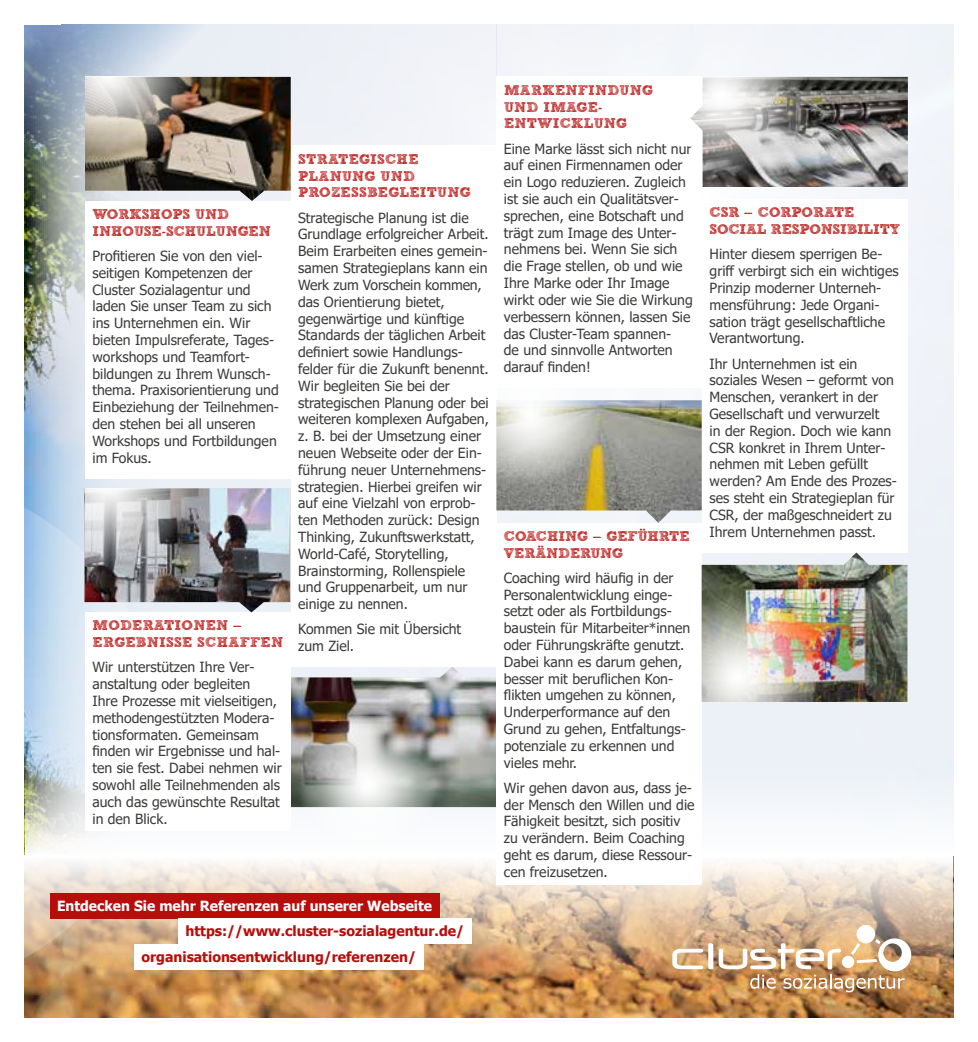
<style>
.page{position:relative;width:978px;height:1042px;background:#fff}
.page>*{position:absolute;margin:0;border:0;box-sizing:border-box;transform-origin:0 0}
.t1{font:14px/16.8px "Tahoma";color:#3c3c3b}
.t2{font:700 14px/16.8px "Sketch Block";letter-spacing:.02em;color:#b70e0c}
.t3{font:700 14px "Tahoma";color:#b70e0c}
.t4{font:700 14px/16.8px "Sketch Block";color:#b70e0c}
.t5{font:700 14px "Tahoma";color:#fff}
.t6{font:700 14px/16.8px "Sketch Block";letter-spacing:-.01em;color:#b70e0c}
</style>
<div class="page">
<img style="left:25px;top:25px;width:927px;height:992px">
<img style="left:25px;top:25px;width:266px;height:207px">
<svg style="left:160px;top:856px;width:336px;height:124px"></svg>
<div style="left:25px;top:769px;width:471px;height:87px;background:#fff"></div>
<svg style="left:24px;top:471px;width:136px;height:520px;background:#cfcfcd"></svg>
<div style="left:85px;top:201px;width:206px;height:277px;background:#fff"></div>
<div style="left:291px;top:146px;width:205px;height:521px;background:#fff"></div>
<img style="left:291px;top:667px;width:205px;height:140px">
<div style="left:85px;top:612px;width:206px;height:219px;background:#fff"></div>
<img style="left:85px;top:77px;width:206px;height:124px">
<img style="left:84px;top:488px;width:206px;height:124px">
<div style="left:134px;top:944px;width:289px;height:25px;background:#fff"></div>
<div style="left:50px;top:893px;width:389px;height:25px;background:#b70e0c"></div>
<div style="left:178px;top:918px;width:293px;height:26px;background:#fff"></div>
<svg style="left:298px;top:715px;width:139px;height:139px"></svg>
<div style="left:290px;top:708px;width:155px;height:154px;border:32px solid #fff;border-radius:50%"></div>
<img style="left:496px;top:856px;width:456px;height:124px">
<div style="left:496px;top:769px;width:456px;height:87px;background:#f5f7fa"></div>
<div style="left:496px;top:523px;width:206px;height:361px;background:#fff"></div>
<div style="left:496px;top:77px;width:206px;height:311px;background:#fff"></div>
<div style="left:702px;top:199px;width:205px;height:353px;background:#fff"></div>
<svg style="left:690px;top:77px;width:217px;height:110px;background:#9a9896"></svg>
<img style="left:701px;top:552px;width:206px;height:150px">
<svg style="left:496px;top:388px;width:205px;height:135px"></svg>
<img style="left:672px;top:924px;width:240px;height:68px">
<p class="t4" style="left:92px;top:206px;width:180px">WORKSHOPS UND<br>INHOUSE-SCHULUNGEN</p>
<p class="t1" style="left:92px;top:248px;width:188px">Profitieren Sie von den viel&shy;seitigen Kompetenzen der<br>Cluster Sozialagentur und laden Sie unser Team zu sich ins Unternehmen ein. Wir bieten Impulsreferate, Tages&shy;workshops und Teamfort&shy;bildungen zu Ihrem Wunsch&shy;thema. Praxisorientierung und<br>Einbeziehung der Teilnehmen&shy;den stehen bei all unseren<br>Workshops und Fortbildungen im Fokus.</p>
<p class="t2" style="left:93px;top:617px;width:192px">MODERATIONEN –<br>ERGEBNISSE SCHAFFEN</p>
<p class="t1" style="left:92px;top:659px;width:191px">Wir unterstützen Ihre Ver&shy;anstaltung oder begleiten<br>Ihre Prozesse mit vielseitigen, methodengestützten Modera&shy;tionsformaten. Gemeinsam finden wir Ergebnisse und hal&shy;ten sie fest. Dabei nehmen wir sowohl alle Teilnehmenden als auch das gewünschte Resultat in den Blick.</p>
<p class="t2" style="left:298px;top:151px;width:174px">STRATEGISCHE<br>PLANUNG UND<br>PROZESSBEGLEITUNG</p>
<p class="t1" style="left:298px;top:210px;width:192px">Strategische Planung ist die<br>Grundlage erfolgreicher Arbeit.<br>Beim Erarbeiten eines gemein&shy;samen Strategieplans kann ein<br>Werk zum Vorschein kommen, das Orientierung bietet, gegenwärtige und künftige<br>Standards der täglichen Arbeit definiert sowie Handlungs&shy;felder für die Zukunft benennt.<br>Wir begleiten Sie bei der strategischen Planung oder bei weiteren komplexen Aufgaben, z. B. bei der Umsetzung einer neuen Webseite oder der Ein&shy;führung neuer Unternehmens&shy;strategien. Hierbei greifen wir auf eine Vielzahl von erprob&shy;ten Methoden zurück: Design<br>Thinking, Zukunftswerkstatt,<br>World-Café, Storytelling,<br>Brainstorming, Rollenspiele und Gruppenarbeit, um nur einige zu nennen.</p>
<p class="t1" style="left:298px;top:622px;width:165px">Kommen Sie mit Übersicht zum Ziel.</p>
<p class="t5" style="left:57px;top:896px;width:376px">Entdecken Sie mehr Referenzen auf unserer Webseite</p>
<p class="t3" style="left:185px;top:921px;width:280px">https://www.cluster-sozialagentur.de/</p>
<p class="t3" style="left:141px;top:947px;width:276px">organisationsentwicklung/referenzen/</p>
<p class="t2" style="left:504px;top:82px;width:150px">MARKENFINDUNG<br>UND IMAGE-<br>ENTWICKLUNG</p>
<p class="t1" style="left:504px;top:141px;width:190px">Eine Marke lässt sich nicht nur auf einen Firmennamen oder ein Logo reduzieren. Zugleich ist sie auch ein Qualitätsver&shy;sprechen, eine Botschaft und trägt zum Image des Unter&shy;nehmens bei. Wenn Sie sich die Frage stellen, ob und wie<br>Ihre Marke oder Ihr Image wirkt oder wie Sie die Wirkung verbessern können, lassen Sie das Cluster-Team spannen-<br>de und sinnvolle Antworten darauf finden!</p>
<p class="t4" style="left:504px;top:527px;width:187px">COACHING – GEFÜHRTE<br>VERÄNDERUNG</p>
<p class="t1" style="left:504px;top:570px;width:188px">Coaching wird häufig in der<br>Personalentwicklung einge&shy;setzt oder als Fortbildungs&shy;baustein für Mitarbeiter*innen oder Führungskräfte genutzt.<br>Dabei kann es darum gehen, besser mit beruflichen Kon&shy;flikten umgehen zu können,<br>Underperformance auf den<br>Grund zu gehen, Entfaltungs&shy;potenziale zu erkennen und vieles mehr.</p>
<p class="t1" style="left:504px;top:780px;width:192px">Wir gehen davon aus, dass je&shy;der Mensch den Willen und die<br>Fähigkeit besitzt, sich positiv zu verändern. Beim Coaching geht es darum, diese Ressour&shy;cen freizusetzen.</p>
<p class="t6" style="left:709px;top:204px;width:192px">CSR – CORPORATE<br>SOCIAL RESPONSIBILITY</p>
<p class="t1" style="left:709px;top:247px;width:190px">Hinter diesem sperrigen Be&shy;griff verbirgt sich ein wichtiges<br>Prinzip moderner Unterneh&shy;mensführung: Jede Organi&shy;sation trägt gesellschaftliche<br>Verantwortung.</p>
<p class="t1" style="left:709px;top:356px;width:189px">Ihr Unternehmen ist ein soziales Wesen – geformt von<br>Menschen, verankert in der<br>Gesellschaft und verwurzelt<br>in der Region. Doch wie kann<br>CSR konkret in Ihrem Unter&shy;nehmen mit Leben gefüllt werden? Am Ende des Prozes&shy;ses steht ein Strategieplan für<br>CSR, der maßgeschneidert zu<br>Ihrem Unternehmen passt.</p>
</div>
